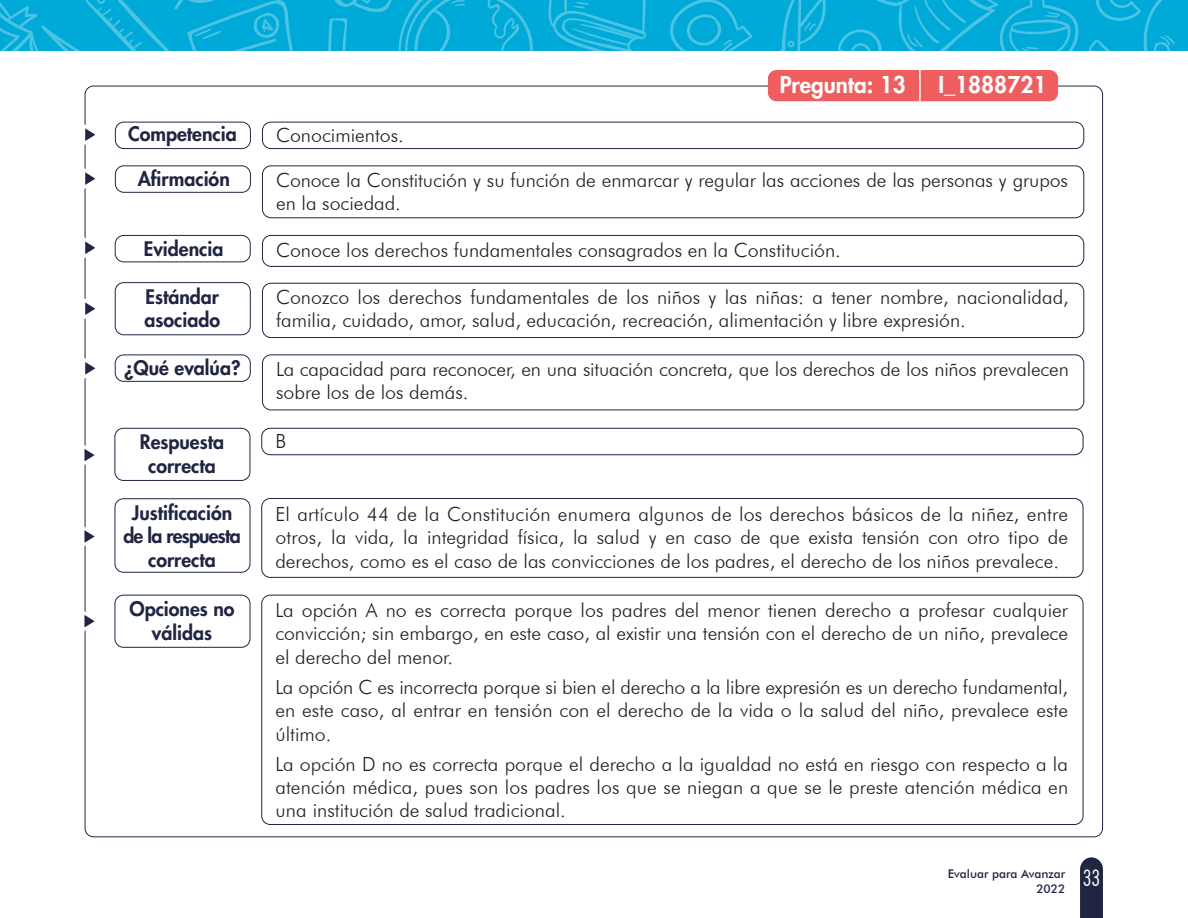
<style>
.page{position:relative;width:1188px;height:918px;background:#fff}
.page>*{position:absolute;margin:0;border:0;box-sizing:border-box;transform-origin:0 0}
.t1{font:800 22.5px "Futura Std";color:#fff}
.t2{font:300 condensed 22.5px "Futura BT";color:#fff}
.t3{font:300 19.5px/23.4px "Futura BT";color:#231f20;text-align:justify}
.t4{font:800 19.5px/23.4px "Futura Std";color:#202542;text-align:center}
.t5{font:500 12px/14.4px "Futura BT";color:#202542;text-align:right}
</style>
<div class="page">
<svg style="left:1080px;top:857px;width:23px;height:61px"></svg>
<div style="left:262px;top:354px;width:822px;height:56px;border:1px solid #202542;border-radius:9px"></div>
<div style="left:115px;top:355px;width:136px;height:27px;border:1px solid #202542;border-radius:9px"></div>
<svg style="left:84px;top:355px;width:11px;height:28px"></svg>
<svg style="left:0;top:0;width:1188px;height:338px"></svg>
<div style="left:768px;top:70px;width:290px;height:31px;background:#ee5e5f;border-radius:9px"></div>
<hr style="left:919px;top:68px;width:2px;height:33px;background:#fff">
<div style="left:261px;top:428px;width:822px;height:27px;border:1px solid #202542;border-radius:9px"></div>
<div style="left:115px;top:428px;width:135px;height:53px;border:1px solid #202542;border-radius:9px"></div>
<svg style="left:84px;top:442px;width:11px;height:28px"></svg>
<div style="left:261px;top:498px;width:822px;height:80px;border:1px solid #202542;border-radius:9px"></div>
<div style="left:115px;top:498px;width:135px;height:75px;border:1px solid #202542;border-radius:9px"></div>
<svg style="left:84px;top:523px;width:11px;height:28px"></svg>
<div style="left:261px;top:595px;width:822px;height:230px;border:1px solid #202542;border-radius:9px"></div>
<div style="left:115px;top:595px;width:135px;height:53px;border:1px solid #202542;border-radius:9px"></div>
<svg style="left:84px;top:608px;width:11px;height:28px"></svg>
<p class="t4" style="left:128px;top:122px;width:110px">Competencia</p>
<p class="t4" style="left:138px;top:167px;width:94px">Afirmación</p>
<p class="t1" style="left:780px;top:71px;width:128px">Pregunta: 13</p>
<p class="t1" style="left:938px;top:71px;width:109px">I_1888721</p>
<p class="t3" style="left:276px;top:123px;width:129px">Conocimientos.</p>
<p class="t3" style="left:276px;top:168px;width:793px">Conoce la Constitución y su función de enmarcar y regular las acciones de las personas y grupos en la sociedad.</p>
<p class="t4" style="left:144px;top:237px;width:81px">Evidencia</p>
<p class="t3" style="left:276px;top:238px;width:566px">Conoce los derechos fundamentales consagrados en la Constitución.</p>
<p class="t4" style="left:145px;top:285px;width:77px;text-align:left">Estándar asociado</p>
<p class="t4" style="left:124px;top:356px;width:118px">¿Qué evalúa?</p>
<p class="t3" style="left:276px;top:285px;width:794px">Conozco los derechos fundamentales de los niños y las niñas: a tener nombre, nacionalidad, familia, cuidado, amor, salud, educación, recreación, alimentación y libre expresión.</p>
<p class="t3" style="left:276px;top:357px;width:794px">La capacidad para reconocer, en una situación concreta, que los derechos de los niños prevalecen sobre los de los demás.</p>
<p class="t4" style="left:140px;top:430px;width:86px">Respuesta</p>
<p class="t3" style="left:275px;top:429px;width:12px">B</p>
<p class="t4" style="left:148px;top:454px;width:69px">correcta</p>
<p class="t3" style="left:275px;top:502px;width:794px">El artículo 44 de la Constitución enumera algunos de los derechos básicos de la niñez, entre otros, la vida, la integridad física, la salud y en caso de que exista tensión con otro tipo de derechos, como es el caso de las convicciones de los padres, el derecho de los niños prevalece.</p>
<p class="t4" style="left:123px;top:501px;width:119px">Justificación de la respuesta correcta</p>
<p class="t4" style="left:129px;top:597px;width:107px">Opciones no válidas</p>
<p class="t3" style="left:275px;top:598px;width:794px">La opción A no es correcta porque los padres del menor tienen derecho a profesar cualquier convicción; sin embargo, en este caso, al existir una tensión con el derecho de un niño, prevalece el derecho del menor.</p>
<p class="t3" style="left:275px;top:675px;width:794px">La opción C es incorrecta porque si bien el derecho a la libre expresión es un derecho fundamental, en este caso, al entrar en tensión con el derecho de la vida o la salud del niño, prevalece este último.</p>
<p class="t3" style="left:275px;top:752px;width:794px">La opción D no es correcta porque el derecho a la igualdad no está en riesgo con respecto a la atención médica, pues son los padres los que se niegan a que se le preste atención médica en una institución de salud tradicional.</p>
<p class="t5" style="left:948px;top:867px;width:119px">Evaluar para Avanzar<br>2022</p>
<p class="t2" style="left:1083px;top:865px;width:19px">33</p>
</div>
